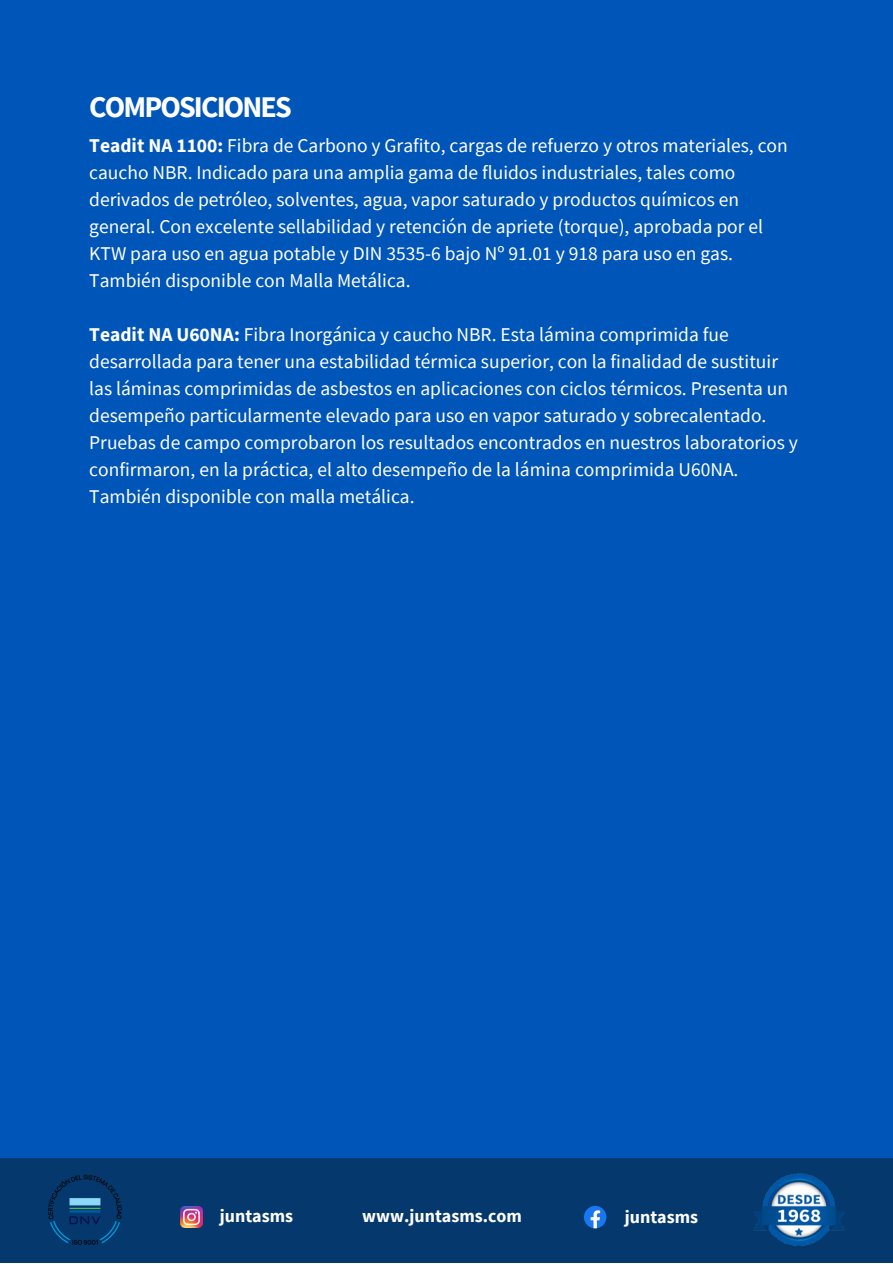
<style>
.page{position:relative;width:893px;height:1264px;background:#fff}
.page>*{position:absolute;margin:0;border:0;box-sizing:border-box;transform-origin:0 0}
.t1{font:700 30px "Source Sans Pro";letter-spacing:-.06em;color:#fff}
.t2{font:19.5px/27px "Source Sans Pro";color:#fff}
.t3{font:700 18px "Source Sans Pro";color:#fff}
.s1{font-weight:700}
</style>
<div class="page">
<div style="left:0;top:0;width:892px;height:1262px;background:#0055b8"></div>
<div style="left:0;top:1157px;width:892px;height:105px;background:#05396d"></div>
<img style="left:754px;top:1173px;width:90px;height:73px">
<img style="left:48px;top:1174px;width:74px;height:71px">
<svg style="left:584px;top:1206px;width:22px;height:22px"></svg>
<img style="left:181px;top:1206px;width:21px;height:21px">
<p class="t1" style="left:89px;top:87px;width:204px">COMPOSICIONES</p>
<p class="t2" style="left:89px;top:131px;width:700px"><span class="s1">Teadit NA 1100:</span> Fibra de Carbono y Grafito, cargas de refuerzo y otros materiales, con caucho NBR. Indicado para una amplia gama de fluidos industriales, tales como derivados de petróleo, solventes, agua, vapor saturado y productos químicos en general. Con excelente sellabilidad y retención de apriete (torque), aprobada por el KTW para uso en agua potable y DIN 3535-6 bajo Nº 91.01 y 918 para uso en gas.<br>También disponible con Malla Metálica.</p>
<p class="t2" style="left:89px;top:320px;width:700px"><span class="s1">Teadit NA U60NA:</span> Fibra Inorgánica y caucho NBR. Esta lámina comprimida fue desarrollada para tener una estabilidad térmica superior, con la finalidad de sustituir las láminas comprimidas de asbestos en aplicaciones con ciclos térmicos. Presenta un desempeño particularmente elevado para uso en vapor saturado y sobrecalentado.</p>
<p class="t2" style="left:89px;top:428px;width:710px">Pruebas de campo comprobaron los resultados encontrados en nuestros laboratorios y confirmaron, en la práctica, el alto desempeño de la lámina comprimida U60NA.</p>
<p class="t2" style="left:89px;top:482px;width:327px">También disponible con malla metálica.</p>
<p class="t3" style="left:220px;top:1204px;width:75px">juntasms</p>
<p class="t3" style="left:362px;top:1204px;width:161px">www.juntasms.com</p>
<p class="t3" style="left:624px;top:1205px;width:75px">juntasms</p>
</div>
